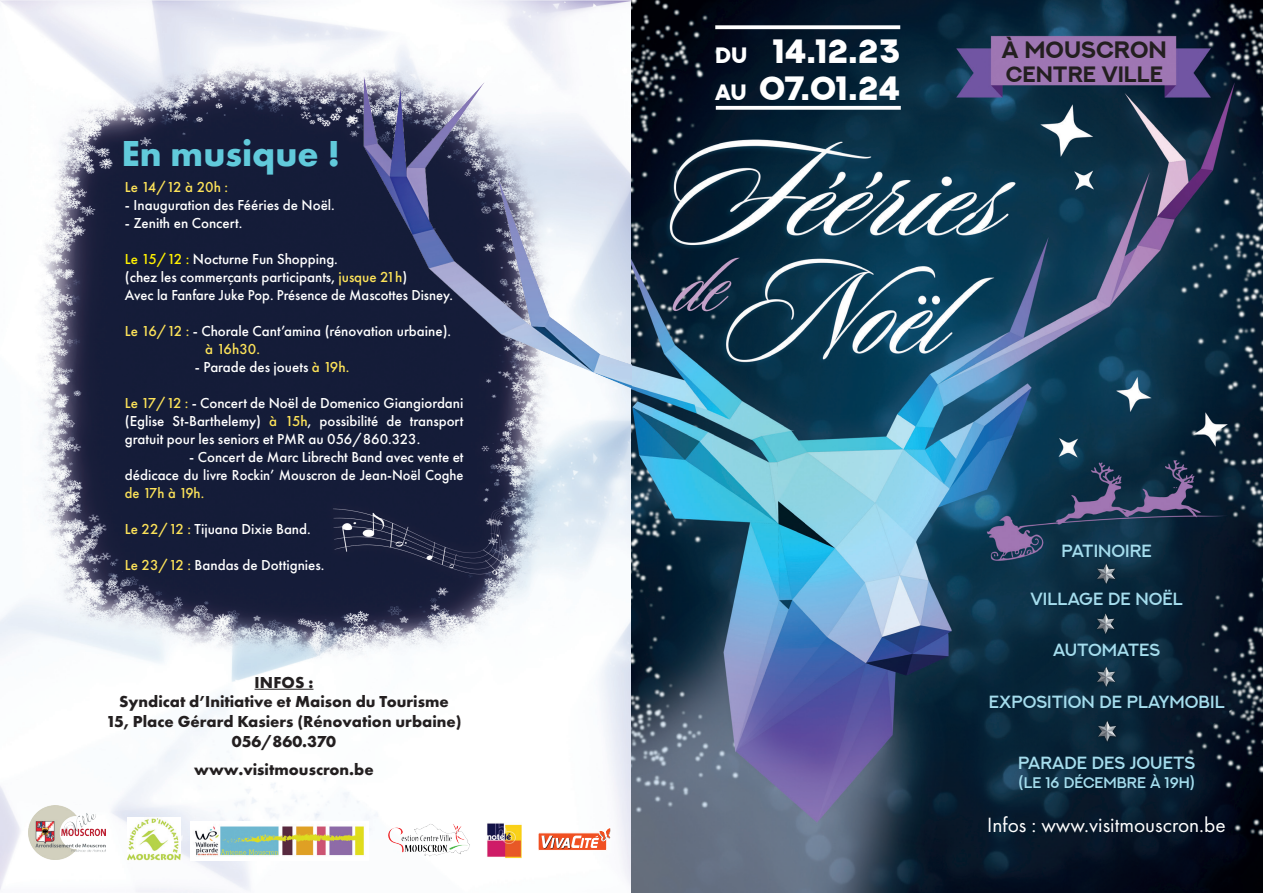
<style>
.page{position:relative;width:1263px;height:893px;background:#fff}
.page>*{position:absolute;margin:0;border:0;box-sizing:border-box;transform-origin:0 0}
.t1{font:700 37.5px "Futura PT";color:#61cadb}
.t2{font:800 33.75px/36.8px "NEXTART";color:#fff}
.t3{font:700 23.7px "NEXTART";color:#231f20}
.t4{font:700 22.2px "NEXTART";color:#231f20}
.t5{font:21.45px "Futura PT";color:#fff}
.t6{font:600 17.55px "NEXTART";color:#a5dded}
.t7{font:700 16.5px/19.8px "Futura PT";color:#231f20;text-align:center}
.t8{font:600 15.3px "NEXTART";color:#a5dded}
.t9{font:500 15px/18px "Futura PT";color:#fff}
.t10{font:500 15px "Futura PT";color:#fce259}
.s1{color:#fff101}
.s2{color:#fce259}
.s3{font-size:22.2px}
</style>
<div class="page">
<img style="left:0;top:0;width:631px;height:893px">
<img style="left:631px;top:0;width:632px;height:893px">
<svg style="left:715px;top:25px;width:185px;height:4px"></svg>
<svg style="left:716px;top:106px;width:185px;height:4px"></svg>
<img style="left:1090px;top:558px;width:31px;height:32px">
<img style="left:1089px;top:608px;width:32px;height:32px">
<img style="left:1090px;top:661px;width:31px;height:32px">
<img style="left:1091px;top:715px;width:31px;height:32px">
<hr style="left:255px;top:689px;width:58px;height:1px;background:#231f20">
<img style="left:383px;top:820px;width:88px;height:40px">
<img style="left:127px;top:818px;width:53px;height:42px">
<img style="left:190px;top:822px;width:179px;height:38px">
<img style="left:486px;top:823px;width:36px;height:36px">
<img style="left:28px;top:805px;width:77px;height:54px">
<svg style="left:538px;top:833px;width:69px;height:17px"></svg>
<div style="left:538px;top:833px;width:69px;height:18px;border:1px solid #fff"></div>
<svg style="left:541px;top:827px;width:70px;height:21px"></svg>
<img style="left:270px;top:64px;width:362px;height:455px">
<h1 class="t1" style="left:122px;top:129px;width:220px">En musique !</h1>
<p class="t10" style="left:125px;top:178px;width:105px">Le 14/12 à 20h :</p>
<p class="t9" style="left:125px;top:196px;width:211px">- Inauguration des Fééries de Noël.</p>
<p class="t9" style="left:125px;top:214px;width:119px">- Zenith en Concert.</p>
<p class="t9" style="left:125px;top:250px;width:330px"><span class="s1">Le 15/12 :</span> Nocturne Fun Shopping.<br>(chez les commerçants participants, <span class="s2">jusque 21h</span>)<br>Avec la Fanfare Juke Pop. Présence de Mascottes Disney.</p>
<p class="t9" style="left:205px;top:322px;width:247px;text-indent:-80px"><span class="s2">Le 16/12 :</span> - Chorale Cant’amina (rénovation urbaine). <span class="s2">à 16h30.</span></p>
<p class="t9" style="left:195px;top:358px;width:156px">- Parade des jouets <span class="s2">à 19h.</span></p>
<p class="t9" style="left:125px;top:394px;width:340px;text-align:justify"><span class="s2">Le 17/12 :</span> - Concert de Noël de Domenico Giangiordani (Eglise St-Barthelemy) <span class="s2">à 15h</span>, possibilité de transport gratuit pour les seniors et PMR au 056/860.323.</p>
<p class="t9" style="left:125px;top:448px;width:340px;text-align:right">- Concert de Marc Librecht Band avec vente et<br>dédicace du livre Rockin’ Mouscron de Jean-Noël Coghe</p>
<p class="t10" style="left:125px;top:484px;width:81px">de 17h à 19h.</p>
<p class="t9" style="left:125px;top:520px;width:187px"><span class="s2">Le 22/12 :</span> Tijuana Dixie Band.</p>
<p class="t9" style="left:125px;top:556px;width:201px"><span class="s2">Le 23/12 :</span> Bandas de Dottignies.</p>
<p class="t7" style="left:106px;top:672px;width:357px">INFOS :<br>Syndicat d’Initiative et Maison du Tourisme<br>15, Place Gérard Kasiers (Rénovation urbaine)<br>056/860.370</p>
<p class="t7" style="left:194px;top:760px;width:181px">www.visitmouscron.be</p>
<h2 class="t2" style="left:715px;top:34px;width:187px"><span class="s3">Du</span> 14.12.23<br><span class="s3">AU</span> 07.01.24</h2>
<h3 class="t3" style="left:1002px;top:35px;width:166px">À MOUSCRON</h3>
<h3 class="t4" style="left:1006px;top:61px;width:159px">CENTRE VILLE</h3>
<p class="t6" style="left:1061px;top:540px;width:92px">PATINOIRE</p>
<p class="t6" style="left:1031px;top:588px;width:154px">VILLAGE DE NOËL</p>
<p class="t6" style="left:1053px;top:640px;width:109px">AUTOMATES</p>
<p class="t6" style="left:989px;top:691px;width:237px">EXPOSITION DE PLAYMOBIL</p>
<p class="t6" style="left:1018px;top:753px;width:179px">PARADE DES JOUETS</p>
<p class="t8" style="left:1019px;top:773px;width:177px">(LE 16 DÉCEMBRE À 19H)</p>
<h3 class="t5" style="left:987px;top:812px;width:240px">Infos : www.visitmouscron.be</h3>
</div>
